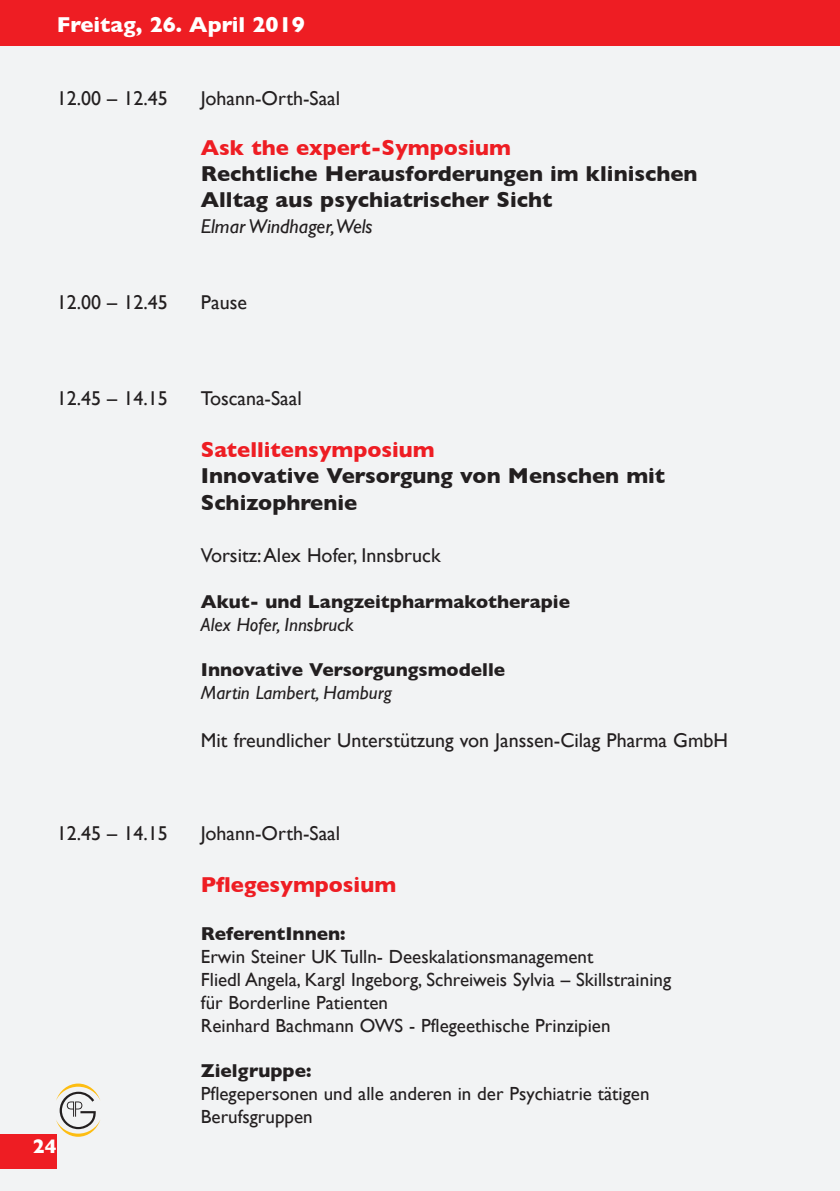
<style>
.page{position:relative;width:840px;height:1191px;background:#fff}
.page>*{position:absolute;margin:0;border:0;box-sizing:border-box;transform-origin:0 0}
.t1{font:700 22px/26.4px "Gill Sans";color:#231f20}
.t2{font:700 22px "Gill Sans";color:#ee1d23}
.t3{font:700 22px "Gill Sans";color:#fff}
.t4{font:20px "Gill Sans";color:#231f20}
.t5{font:italic 20px "Gill Sans";color:#231f20}
.t6{font:700 20px "Gill Sans";color:#fff}
.t7{font:19px/22.8px "Gill Sans";color:#231f20}
.t8{font:700 19px "Gill Sans";color:#231f20}
.t9{font:italic 19px "Gill Sans";color:#231f20}
</style>
<div class="page">
<div style="left:0;top:0;width:839px;height:1191px;background:#f2f3f4"></div>
<svg style="left:56px;top:1083px;width:44px;height:53px"></svg>
<div style="left:0;top:0;width:839px;height:45px;background:#ee1d23"></div>
<div style="left:0;top:1134px;width:57px;height:34px;background:#ee1d23"></div>
<p class="t3" style="left:57px;top:7px;width:249px">Freitag, 26. April 2019</p>
<p class="t4" style="left:57px;top:86px;width:112px">12.00 – 12.45</p>
<p class="t4" style="left:201px;top:86px;width:141px">Johann-Orth-Saal</p>
<p class="t2" style="left:201px;top:130px;width:311px">Ask the expert-Symposium</p>
<p class="t1" style="left:201px;top:159px;width:498px">Rechtliche Herausforderungen im klinischen</p>
<p class="t1" style="left:201px;top:185px;width:353px">Alltag aus psychiatrischer Sicht</p>
<p class="t5" style="left:201px;top:214px;width:173px">Elmar Windhager,Wels</p>
<p class="t4" style="left:57px;top:290px;width:112px">12.00 – 12.45</p>
<p class="t4" style="left:201px;top:290px;width:48px">Pause</p>
<p class="t4" style="left:57px;top:386px;width:112px">12.45 – 14.15</p>
<p class="t4" style="left:201px;top:386px;width:102px">Toscana-Saal</p>
<p class="t2" style="left:201px;top:432px;width:235px">Satellitensymposium</p>
<p class="t1" style="left:201px;top:462px;width:465px">Innovative Versorgung von Menschen mit<br>Schizophrenie</p>
<p class="t4" style="left:201px;top:544px;width:241px">Vorsitz: Alex Hofer, Innsbruck</p>
<p class="t8" style="left:201px;top:586px;width:370px">Akut- und Langzeitpharmakotherapie</p>
<p class="t9" style="left:201px;top:613px;width:154px">Alex Hofer, Innsbruck</p>
<p class="t8" style="left:201px;top:655px;width:305px">Innovative Versorgungsmodelle</p>
<p class="t9" style="left:201px;top:682px;width:192px">Martin Lambert, Hamburg</p>
<p class="t4" style="left:201px;top:728px;width:528px">Mit freundlicher Unterstützung von Janssen-Cilag Pharma GmbH</p>
<p class="t4" style="left:57px;top:821px;width:112px">12.45 – 14.15</p>
<p class="t4" style="left:201px;top:821px;width:141px">Johann-Orth-Saal</p>
<p class="t2" style="left:201px;top:866px;width:197px">Pflegesymposium</p>
<p class="t8" style="left:201px;top:919px;width:146px">ReferentInnen:</p>
<p class="t7" style="left:201px;top:945px;width:394px">Erwin Steiner UK Tulln- Deeskalationsmanagement</p>
<p class="t7" style="left:201px;top:968px;width:471px">Fliedl Angela, Kargl Ingeborg, Schreiweis Sylvia – Skillstraining für Borderline Patienten</p>
<p class="t7" style="left:201px;top:1013px;width:411px">Reinhard Bachmann OWS - Pflegeethische Prinzipien</p>
<p class="t8" style="left:201px;top:1055px;width:112px">Zielgruppe:</p>
<p class="t7" style="left:201px;top:1082px;width:450px">Pflegepersonen und alle anderen in der Psychiatrie tätigen<br>Berufsgruppen</p>
<p class="t6" style="left:33px;top:1130px;width:25px">24<sup>24</sup></p>
</div>
